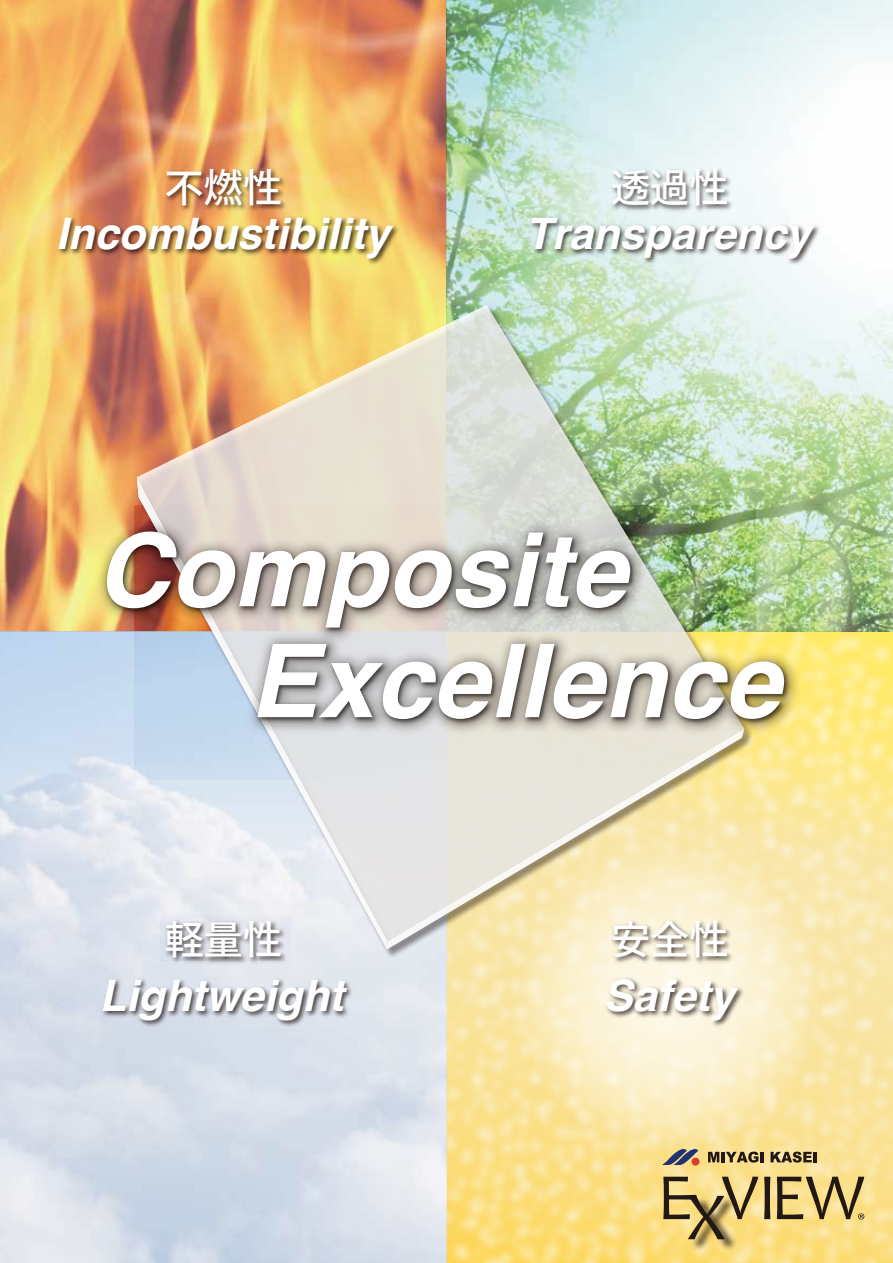
<style>
.page{position:relative;width:893px;height:1263px;background:#fff}
.page>*{position:absolute;margin:0;border:0;box-sizing:border-box;transform-origin:0 0}
.t1{font:italic 700 101.85px/110.9px "Helvetica";letter-spacing:.005em;color:#fff}
.t2{font:italic 700 43.5px "Helvetica";color:#fff}
.t3{font:500 39px "Koz Go Pr 6 N";color:#fff}
.s1{font-family:"Koz Go Pr 6 N";font-weight:400;font-style:normal}
</style>
<div class="page">
<img style="left:0;top:0;width:893px;height:1263px">
<svg style="left:521px;top:850px;width:298px;height:298px"></svg>
<img style="left:658px;top:1145px;width:167px;height:29px">
<svg style="left:708px;top:1152px;width:11px;height:10px"></svg>
<hr style="left:721px;top:1152px;width:4px;height:10px;background:#231815">
<svg style="left:726px;top:1151px;width:32px;height:11px"></svg>
<hr style="left:760px;top:1152px;width:4px;height:10px;background:#231815">
<svg style="left:770px;top:1151px;width:47px;height:11px"></svg>
<svg style="left:662px;top:1149px;width:36px;height:16px"></svg>
<img style="left:688px;top:1239px;width:52px;height:13px">
<svg style="left:663px;top:1177px;width:95px;height:62px"></svg>
<svg style="left:764px;top:1177px;width:6px;height:42px"></svg>
<svg style="left:777px;top:1177px;width:87px;height:42px"></svg>
<img style="left:521px;top:207px;width:302px;height:72px">
<img style="left:52px;top:207px;width:350px;height:72px">
<img style="left:95px;top:969px;width:261px;height:72px">
<img style="left:599px;top:969px;width:148px;height:72px">
<img style="left:135px;top:303px;width:620px;height:657px">
<svg style="left:137px;top:305px;width:607px;height:201px"></svg>
<svg style="left:388px;top:779px;width:356px;height:170px"></svg>
<svg style="left:137px;top:477px;width:251px;height:472px"></svg>
<img style="left:0;top:506px;width:805px;height:273px">
<img style="left:0;top:514px;width:793px;height:261px">
<img style="left:161px;top:163px;width:130px;height:62px">
<img style="left:607px;top:163px;width:130px;height:62px">
<img style="left:161px;top:915px;width:130px;height:62px">
<img style="left:607px;top:915px;width:130px;height:62px">
<p class="t3" style="left:165px;top:166px;width:118px">不燃性</p>
<p class="t3" style="left:611px;top:166px;width:118px">透過性</p>
<p class="t2" style="left:56px;top:198px;width:335px">Incombustibility</p>
<p class="t2" style="left:525px;top:198px;width:287px">Transparency</p>
<h1 class="t1" style="left:44px;top:515px;width:737px;text-indent:52px">Composite<br><span class="s1">　　</span>Excellence</h1>
<p class="t3" style="left:165px;top:918px;width:118px">軽量性</p>
<p class="t3" style="left:611px;top:918px;width:118px">安全性</p>
<p class="t2" style="left:99px;top:960px;width:246px">Lightweight</p>
<p class="t2" style="left:604px;top:960px;width:132px">Safety</p>
</div>
